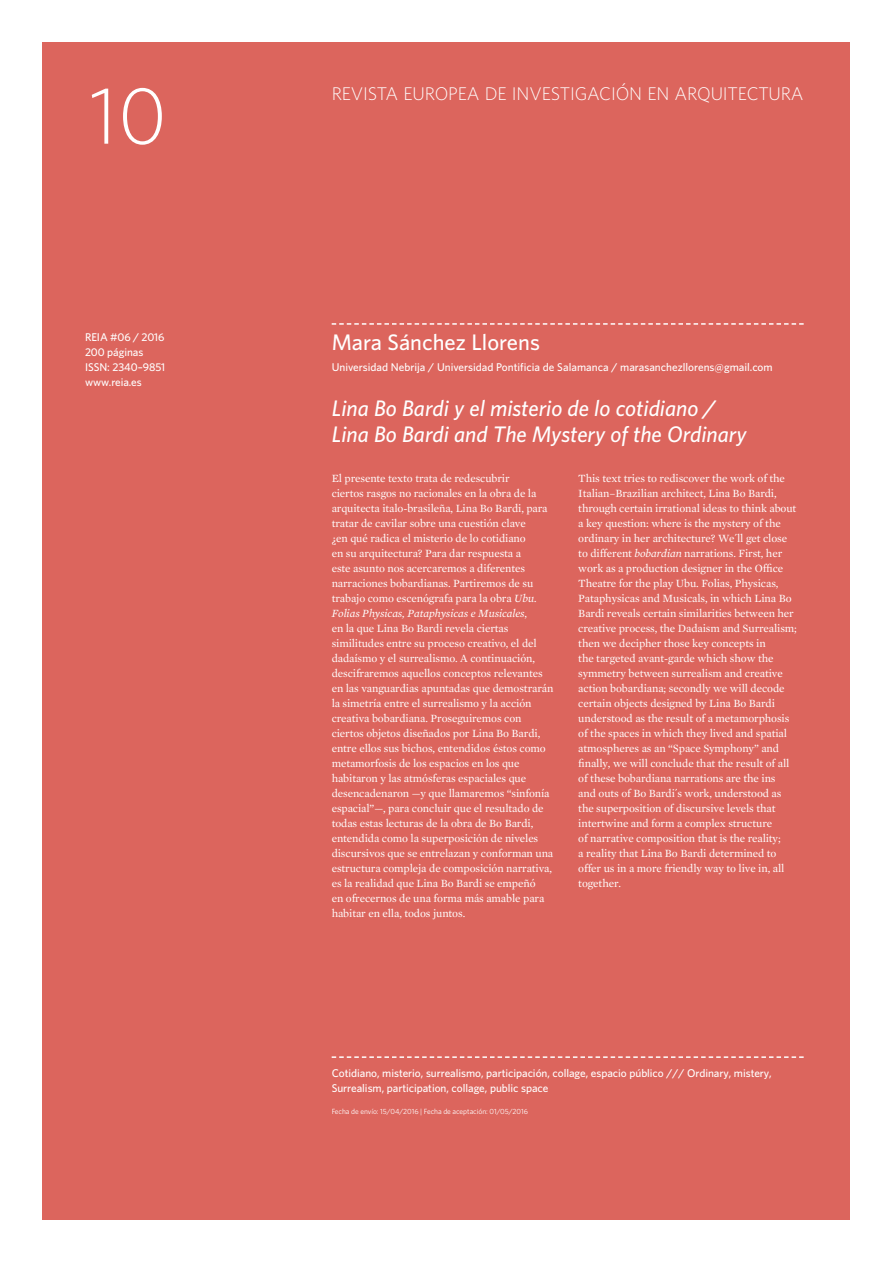
<style>
.page{position:relative;width:893px;height:1263px;background:#fff}
.page>*{position:absolute;margin:0;border:0;box-sizing:border-box;transform-origin:0 0}
.t1{font:300 81px "Whitney";color:#fff}
._00_APERTURA_Título{font:italic 500 22.5px/25.5px "Whitney";color:#fff}
._00_APERTURA_Autor{font:500 22.5px "Whitney";color:#fff}
.t2{font:300 18.3px "Whitney";letter-spacing:-.01em;color:#fff}
._00_APERTURA_Resumen{font:11.25px/15px "Mercury Text G1";letter-spacing:-.01em;color:#fff}
._00_APERTURA_Keyword{font:500 11.25px/15px "Whitney";letter-spacing:-.005em;color:#fff}
._00_APERTURA__Cargo{font:500 11.25px "Whitney";color:#fff}
.t3{font:7.5px "Whitney";letter-spacing:-.005em;color:#fff}
.s1{font-style:italic}
</style>
<div class="page">
<div style="left:43px;top:43px;width:807px;height:1177px;background:#dc655d"></div>
<svg style="left:332px;top:323px;width:472px;height:2px"></svg>
<svg style="left:332px;top:1056px;width:472px;height:2px"></svg>
<p class="t1" style="left:89px;top:61px;width:80px">10</p>
<p class="_00_APERTURA_Keyword" style="left:85px;top:329px;width:81px">REIA #06 / 2016</p>
<p class="_00_APERTURA_Keyword" style="left:85px;top:344px;width:60px">200 páginas</p>
<p class="_00_APERTURA_Keyword" style="left:85px;top:359px;width:82px">ISSN: 2340–9851</p>
<p class="_00_APERTURA_Keyword" style="left:85px;top:374px;width:58px">www.reia.es</p>
<p class="t2" style="left:332px;top:81px;width:473px">REVISTA EUROPEA DE INVESTIGACIÓN EN ARQUITECTURA</p>
<p class="_00_APERTURA_Autor" style="left:332px;top:327px;width:210px">Mara Sánchez Llorens</p>
<p class="_00_APERTURA__Cargo" style="left:332px;top:359px;width:442px">Universidad Nebrija / Universidad Pontificia de Salamanca / marasanchezllorens@gmail.com</p>
<p class="_00_APERTURA_Título" style="left:332px;top:395px;width:416px">Lina Bo Bardi y el misterio de lo cotidiano /<br>Lina Bo Bardi and The Mystery of the Ordinary</p>
<p class="_00_APERTURA_Resumen" style="left:332px;top:471px;width:223px">El presente texto trata de redescubrir<br>ciertos rasgos no racionales en la obra de la arquitecta italo-brasileña, Lina Bo Bardi, para tratar de cavilar sobre una cuestión clave<br>¿en qué radica el misterio de lo cotidiano<br>en su arquitectura? Para dar respuesta a<br>este asunto nos acercaremos a diferentes narraciones bobardianas. Partiremos de su trabajo como escenógrafa para la obra <span class="s1">Ubu.<br>Folias Physicas, Pataphysicas e Musicales</span>,<br>en la que Lina Bo Bardi revela ciertas similitudes entre su proceso creativo, el del dadaísmo y el surrealismo. A continuación, descifraremos aquellos conceptos relevantes en las vanguardias apuntadas que demostrarán la simetría entre el surrealismo y la acción creativa bobardiana. Proseguiremos con ciertos objetos diseñados por Lina Bo Bardi, entre ellos sus bichos, entendidos éstos como metamorfosis de los espacios en los que habitaron y las atmósferas espaciales que desencadenaron —y que llamaremos “sinfonía espacial”—, para concluir que el resultado de todas estas lecturas de la obra de Bo Bardi, entendida como la superposición de niveles discursivos que se entrelazan y conforman una estructura compleja de composición narrativa, es la realidad que Lina Bo Bardi se empeñó<br>en ofrecernos de una forma más amable para habitar en ella, todos juntos.</p>
<p class="_00_APERTURA_Resumen" style="left:578px;top:471px;width:220px">This text tries to rediscover the work of the Italian–Brazilian architect, Lina Bo Bardi, through certain irrational ideas to think about a key question: where is the mystery of the ordinary in her architecture? We´ll get close to different <span class="s1">bobardian</span> narrations. First, her work as a production designer in the Office Theatre for the play Ubu. Folias, Physicas, Pataphysicas and Musicals, in which Lina Bo Bardi reveals certain similarities between her creative process, the Dadaism and Surrealism; then we decipher those key concepts in<br>the targeted avant-garde which show the symmetry between surrealism and creative action bobardiana; secondly we will decode certain objects designed by Lina Bo Bardi understood as the result of a metamorphosis of the spaces in which they lived and spatial atmospheres as an “Space Symphony” and finally, we will conclude that the result of all of these bobardiana narrations are the ins<br>and outs of Bo Bardi´s work, understood as the superposition of discursive levels that intertwine and form a complex structure<br>of narrative composition that is the reality;<br>a reality that Lina Bo Bardi determined to offer us in a more friendly way to live in, all together.</p>
<p class="_00_APERTURA_Keyword" style="left:332px;top:1065px;width:442px">Cotidiano, misterio, surrealismo, participación, collage, espacio público /// Ordinary, mistery,<br>Surrealism, participation, collage, public space</p>
<p class="t3" style="left:332px;top:1106px;width:198px">Fecha de envío: 15/04/2016 | Fecha de aceptación: 01/05/2016</p>
</div>
